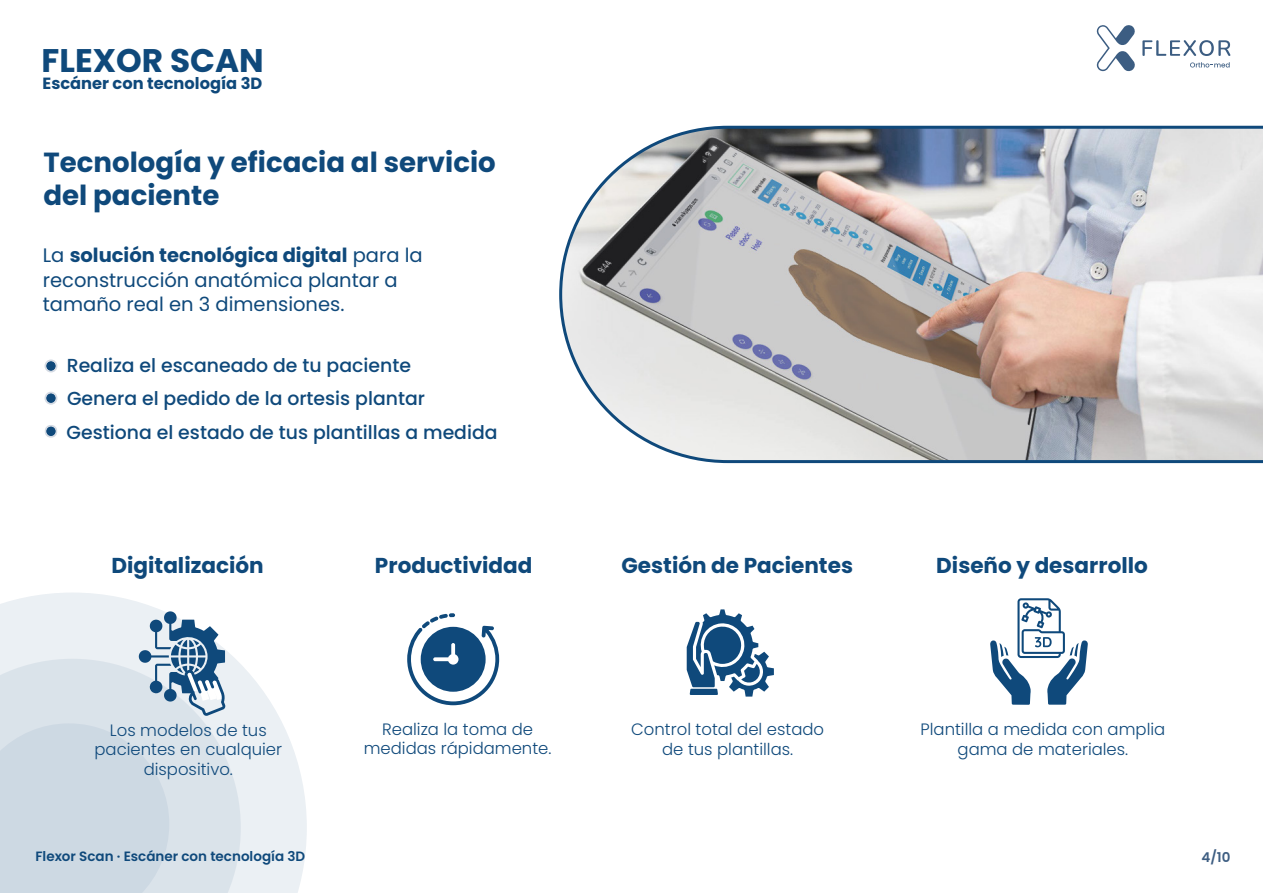
<style>
.page{position:relative;width:1263px;height:893px;background:#fff}
.page>*{position:absolute;margin:0;border:0;box-sizing:border-box;transform-origin:0 0}
.t1{font:700 32.7px "Poppins";color:#0f497b}
.t2{font:700 27.6px/33.2px "Poppins";color:#0f497b}
.t3{font:700 21.6px "Poppins";color:#0f497b}
.t4{font:19.5px/24.3px "Poppins";color:#0f497b}
.t5{font:500 18.9px/32.7px "Poppins";color:#0f497b}
.t6{font:300 16.5px/19.8px "Poppins";color:#0f497b;text-align:center}
.t7{font:700 16.2px "Poppins";color:#0f497b}
.t8{font:600 13.5px "Poppins";color:#0f497b}
.t9{font:600 13.5px "Poppins";color:#3e5e82}
.s1{font-weight:700}
</style>
<div class="page">
<svg style="left:0;top:593px;width:307px;height:300px;fill:#ebf0f4"></svg>
<svg style="left:0;top:659px;width:241px;height:234px;background:#dce4eb"></svg>
<svg style="left:0;top:723px;width:169px;height:170px;background:#cedae3"></svg>
<svg style="left:407px;top:613px;width:92px;height:92px"></svg>
<svg style="left:687px;top:609px;width:87px;height:88px"></svg>
<svg style="left:139px;top:611px;width:87px;height:105px;background:#9bb3c8"></svg>
<svg style="left:990px;top:598px;width:98px;height:107px"></svg>
<img style="left:559px;top:126px;width:704px;height:337px">
<svg style="left:45px;top:359px;width:12px;height:13px"></svg>
<div style="left:46px;top:361px;width:10px;height:10px;background:#d2d8e2;border-radius:5px"></div>
<div style="left:46px;top:361px;width:10px;height:10px;background:#0f497b;border-radius:50%"></div>
<svg style="left:45px;top:392px;width:12px;height:13px"></svg>
<div style="left:46px;top:394px;width:10px;height:9px;background:#0f497b;border-radius:50%"></div>
<svg style="left:45px;top:425px;width:12px;height:13px"></svg>
<div style="left:46px;top:427px;width:10px;height:9px;background:#0f497b;border-radius:50%"></div>
<svg style="left:1142px;top:40px;width:88px;height:16px"></svg>
<svg style="left:1097px;top:25px;width:38px;height:46px"></svg>
<svg style="left:1190px;top:62px;width:39px;height:6px"></svg>
<h1 class="t1" style="left:42px;top:42px;width:224px">FLEXOR SCAN</h1>
<p class="t7" style="left:43px;top:74px;width:221px">Escáner con tecnología 3D</p>
<h2 class="t2" style="left:43px;top:146px;width:454px">Tecnología y eficacia al servicio del paciente</h2>
<p class="t4" style="left:43px;top:243px;width:381px">La <span class="s1">solución tecnológica digital</span> para la reconstrucción anatómica plantar a tamaño real en 3 dimensiones.</p>
<p class="t5" style="left:67px;top:349px;width:360px">Realiza el escaneado de tu paciente<br>Genera el pedido de la ortesis plantar</p>
<p class="t5" style="left:67px;top:416px;width:432px">Gestiona el estado de tus plantillas a medida</p>
<h3 class="t3" style="left:112px;top:553px;width:154px">Digitalización</h3>
<h3 class="t3" style="left:375px;top:553px;width:159px">Productividad</h3>
<h3 class="t3" style="left:621px;top:553px;width:233px">Gestión de Pacientes</h3>
<h3 class="t3" style="left:936px;top:553px;width:213px">Diseño y desarrollo</h3>
<p class="t6" style="left:94px;top:720px;width:189px">Los modelos de tus pacientes en cualquier dispositivo.</p>
<p class="t6" style="left:364px;top:719px;width:189px">Realiza la toma de medidas rápidamente.</p>
<p class="t6" style="left:631px;top:719px;width:194px">Control total del estado de tus plantillas.</p>
<p class="t6" style="left:920px;top:719px;width:246px">Plantilla a medida con amplia gama de materiales.</p>
<p class="t8" style="left:35px;top:849px;width:271px">Flexor Scan · Escáner con tecnología 3D</p>
<p class="t9" style="left:1201px;top:850px;width:31px">4/10</p>
</div>
